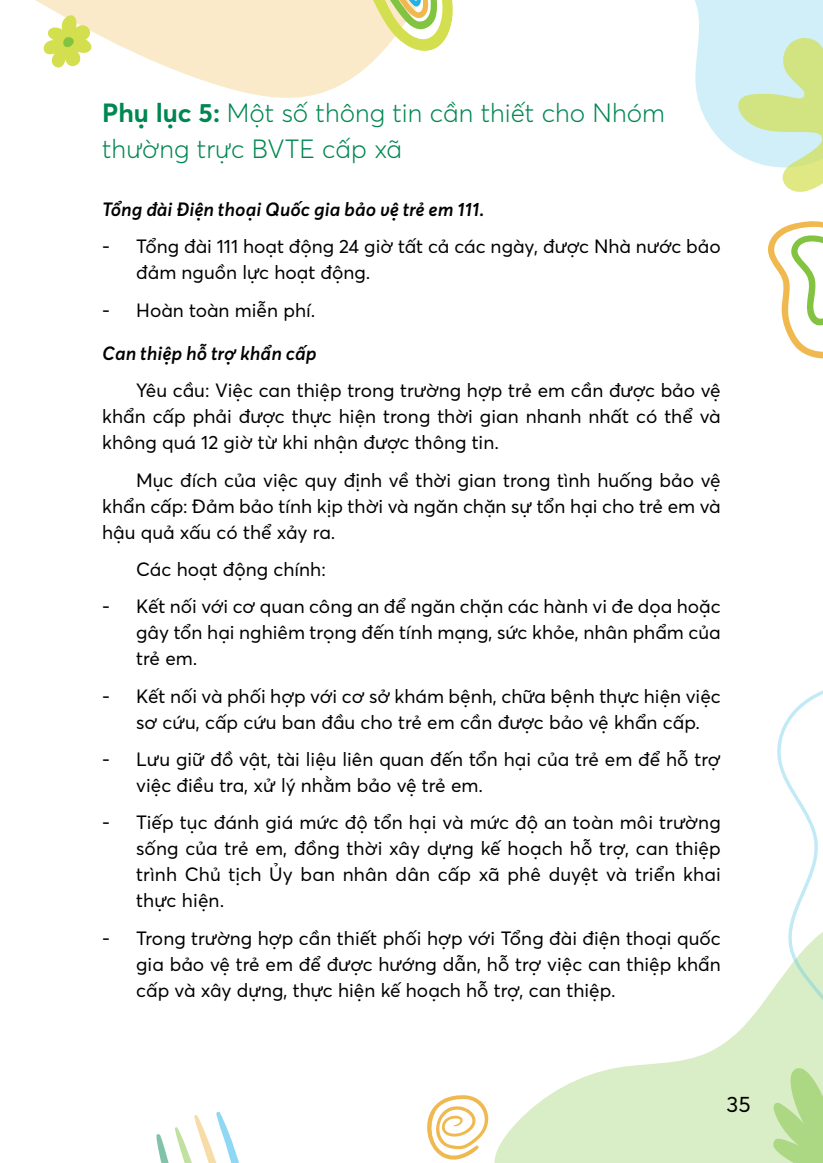
<style>
.page{position:relative;width:823px;height:1163px;background:#fff}
.page>*{position:absolute;margin:0;border:0;box-sizing:border-box;transform-origin:0 0}
.t1{font:300 26px/36px "Averta";color:#008752}
.t2{font:22px "Averta";color:#000}
.t3{font:19px/26px "Averta";color:#000;text-align:justify}
.t4{font:italic 600 19px "Averta";color:#000}
.s1{font-weight:700}
</style>
<div class="page">
<svg style="left:35px;top:0;width:339px;height:98px;fill:#faeaca"></svg>
<svg style="left:494px;top:985px;width:328px;height:177px;fill:#d9edc6"></svg>
<svg style="left:776px;top:691px;width:46px;height:355px"></svg>
<svg style="left:768px;top:221px;width:54px;height:138px"></svg>
<svg style="left:427px;top:1095px;width:61px;height:65px"></svg>
<svg style="left:41px;top:6px;width:55px;height:70px"></svg>
<svg style="left:156px;top:1111px;width:83px;height:51px"></svg>
<svg style="left:695px;top:0;width:127px;height:192px"></svg>
<svg style="left:367px;top:0;width:86px;height:60px"></svg>
<svg style="left:772px;top:1052px;width:50px;height:110px;background:#bfe09f"></svg>
<h1 class="t1" style="left:102px;top:95px;width:564px"><span class="s1">PHỤ LỤC 5:</span> Một số thông tin cần thiết cho Nhóm thường trực BVTE cấp xã</h1>
<p class="t4" style="left:102px;top:197px;width:383px">Tổng đài Điện thoại Quốc gia bảo vệ trẻ em 111.</p>
<p class="t3" style="left:136px;top:233px;width:585px;text-indent:-34px">- Tổng đài 111 hoạt động 24 giờ tất cả các ngày, được Nhà nước bảo đảm nguồn lực hoạt động.</p>
<p class="t3" style="left:102px;top:297px;width:215px">- Hoàn toàn miễn phí.</p>
<p class="t4" style="left:102px;top:341px;width:216px">Can thiệp hỗ trợ khẩn cấp</p>
<p class="t3" style="left:102px;top:377px;width:618px;text-indent:34px">Yêu cầ u: Việc can thiệp trong trường hợp trẻ em cần được bảo vệ khẩn cấp phải được thực hiện trong thời gian nhanh nhất có thể và không quá 12 giờ từ khi nhận được thông tin.</p>
<p class="t3" style="left:102px;top:466px;width:618px;text-indent:34px">Mục đích của việc quy định về thời gian trong tình huống bảo vệ khẩn cấp: Đảm bảo tính kịp thời và ngăn chặn sự tổn hại cho trẻ em và hậu quả xấu có thể xảy ra.</p>
<p class="t3" style="left:136px;top:556px;width:191px">Các hoạt động chính:</p>
<p class="t3" style="left:136px;top:593px;width:585px;text-indent:-34px">- Kết nối với cơ quan công an để ngăn chặn các hành vi đe dọa hoặc gây tổn hại nghiêm trọng đến tính mạng, sức khỏe, nhân phẩm của trẻ em.</p>
<p class="t3" style="left:136px;top:682px;width:585px;text-indent:-34px">- Kết nối và phối hợp với cơ sở khám bệnh, chữa bệnh thực hiện việc sơ cứu, cấp cứu ban đầu cho trẻ em cần được bảo vệ khẩn cấp.</p>
<p class="t3" style="left:136px;top:746px;width:584px;text-indent:-34px">- Lưu giữ đồ vật, tài liệu liên quan đến tổn hại của trẻ em để hỗ trợ việc điều tra, xử lý nhằm bảo vệ trẻ em.</p>
<p class="t3" style="left:136px;top:809px;width:585px;text-indent:-34px">- Tiếp tục đánh giá mức độ tổn hại và mức độ an toàn môi trường sống của trẻ em, đồng thời xây dựng kế hoạch hỗ trợ, can thiệp trình Chủ tịch Ủy ban nhân dân cấp xã phê duyệt và triển khai thực hiện.</p>
<p class="t3" style="left:136px;top:924px;width:585px;text-indent:-34px">- Trong trường hợp cần thiết phối hợp với Tổng đài điện thoại quốc gia bảo vệ trẻ em để được hướng dẫn, hỗ trợ việc can thiệp khẩn cấp và xây dựng, thực hiện kế hoạch hỗ trợ, can thiệp.</p>
<p class="t2" style="left:726px;top:1090px;width:26px">35</p>
</div>
